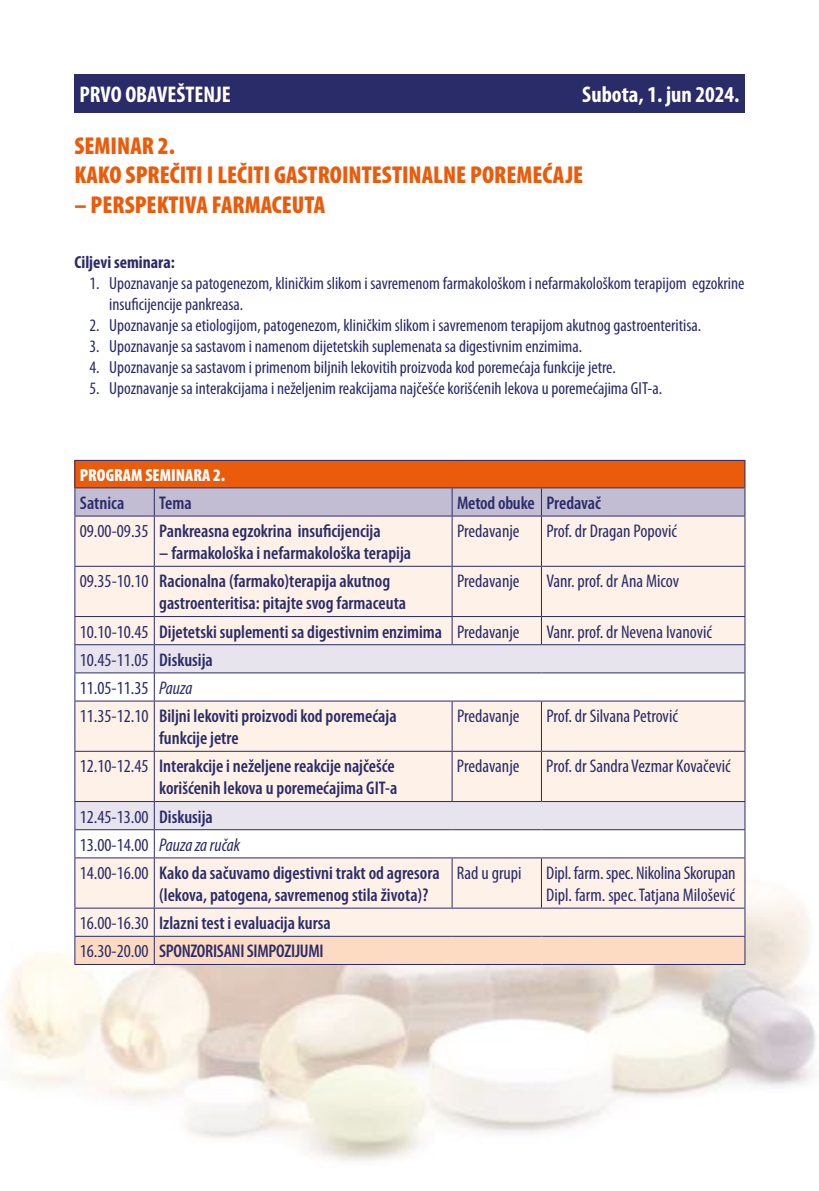
<style>
.page{position:relative;width:819px;height:1191px;background:#fff}
.page>*{position:absolute;margin:0;border:0;box-sizing:border-box;transform-origin:0 0}
.t1{font:900 condensed 24.5px/29.4px "Myriad Pro";color:#ea5b0b}
.t2{font:700 condensed 22.75px "Myriad Pro";color:#fff}
.t3{font:600 condensed 18.38px/28.2px "Myriad Pro";color:#2a2b69}
.t4{font:condensed 18.38px/22.1px "Myriad Pro";color:#2a2b69}
.t5{font:condensed 17.5px/21px "Myriad Pro";color:#2a2b69}
.t6{font:900 condensed 17.5px "Myriad Pro";color:#fff}
.t7{font:700 condensed 17.5px "Myriad Pro";color:#2a2b69}
.s1{font-weight:400}
.s2{font-weight:400;font-style:italic}
</style>
<div class="page">
<img style="left:3px;top:817px;width:813px;height:344px">
<div style="left:74px;top:74px;width:670px;height:39px;background:#2a2b69"></div>
<div style="left:75px;top:516px;width:669px;height:391px;background:#fef1e7"></div>
<div style="left:75px;top:645px;width:669px;height:27px;background:#e7e4ee"></div>
<svg style="left:75px;top:673px;width:669px;height:184px;fill:#fef1e7"></svg>
<hr style="left:74px;top:460px;width:80px;height:1px;background:#2a2b69">
<hr style="left:154px;top:460px;width:298px;height:1px;background:#2a2b69">
<hr style="left:452px;top:460px;width:89px;height:1px;background:#2a2b69">
<hr style="left:541px;top:460px;width:204px;height:1px;background:#2a2b69">
<svg style="left:74px;top:461px;width:671px;height:54px;background:#d2896f"></svg>
<hr style="left:74px;top:515px;width:80px;height:1px;background:#2a2b69">
<hr style="left:74px;top:516px;width:1px;height:50px;background:#2a2b69">
<hr style="left:154px;top:515px;width:298px;height:1px;background:#2a2b69">
<hr style="left:154px;top:516px;width:1px;height:50px;background:#2a2b69">
<hr style="left:452px;top:515px;width:89px;height:1px;background:#2a2b69">
<hr style="left:451px;top:516px;width:1px;height:50px;background:#2a2b69">
<hr style="left:541px;top:515px;width:204px;height:1px;background:#2a2b69">
<hr style="left:541px;top:516px;width:1px;height:50px;background:#2a2b69">
<hr style="left:744px;top:516px;width:1px;height:50px;background:#2a2b69">
<hr style="left:74px;top:566px;width:80px;height:1px;background:#2a2b69">
<hr style="left:74px;top:567px;width:1px;height:49px;background:#2a2b69">
<hr style="left:154px;top:566px;width:298px;height:1px;background:#2a2b69">
<hr style="left:154px;top:567px;width:1px;height:49px;background:#2a2b69">
<hr style="left:452px;top:566px;width:89px;height:1px;background:#2a2b69">
<hr style="left:451px;top:567px;width:1px;height:49px;background:#2a2b69">
<hr style="left:541px;top:566px;width:204px;height:1px;background:#2a2b69">
<hr style="left:541px;top:567px;width:1px;height:49px;background:#2a2b69">
<hr style="left:744px;top:567px;width:1px;height:49px;background:#2a2b69">
<hr style="left:74px;top:616px;width:80px;height:1px;background:#2a2b69">
<hr style="left:154px;top:616px;width:298px;height:1px;background:#2a2b69">
<hr style="left:452px;top:616px;width:89px;height:1px;background:#2a2b69">
<svg style="left:451px;top:617px;width:1px;height:27px"></svg>
<hr style="left:541px;top:616px;width:204px;height:1px;background:#2a2b69">
<svg style="left:541px;top:617px;width:1px;height:27px"></svg>
<hr style="left:74px;top:644px;width:80px;height:1px;background:#2a2b69">
<hr style="left:154px;top:644px;width:298px;height:1px;background:#2a2b69">
<hr style="left:452px;top:644px;width:89px;height:1px;background:#2a2b69">
<hr style="left:541px;top:644px;width:204px;height:1px;background:#2a2b69">
<hr style="left:74px;top:672px;width:80px;height:1px;background:#2a2b69">
<svg style="left:74px;top:617px;width:1px;height:83px"></svg>
<hr style="left:154px;top:672px;width:298px;height:1px;background:#2a2b69">
<svg style="left:154px;top:617px;width:1px;height:83px"></svg>
<hr style="left:452px;top:672px;width:89px;height:1px;background:#2a2b69">
<hr style="left:541px;top:672px;width:204px;height:1px;background:#2a2b69">
<svg style="left:744px;top:617px;width:1px;height:83px"></svg>
<hr style="left:74px;top:700px;width:80px;height:1px;background:#2a2b69">
<hr style="left:74px;top:701px;width:1px;height:50px;background:#2a2b69">
<hr style="left:154px;top:700px;width:298px;height:1px;background:#2a2b69">
<hr style="left:154px;top:701px;width:1px;height:50px;background:#2a2b69">
<hr style="left:452px;top:700px;width:89px;height:1px;background:#2a2b69">
<hr style="left:451px;top:701px;width:1px;height:50px;background:#2a2b69">
<hr style="left:541px;top:700px;width:204px;height:1px;background:#2a2b69">
<hr style="left:541px;top:701px;width:1px;height:50px;background:#2a2b69">
<hr style="left:744px;top:701px;width:1px;height:50px;background:#2a2b69">
<hr style="left:74px;top:751px;width:80px;height:1px;background:#2a2b69">
<hr style="left:74px;top:751px;width:1px;height:50px;background:#2a2b69">
<hr style="left:154px;top:751px;width:298px;height:1px;background:#2a2b69">
<hr style="left:154px;top:751px;width:1px;height:50px;background:#2a2b69">
<hr style="left:452px;top:751px;width:89px;height:1px;background:#2a2b69">
<hr style="left:451px;top:751px;width:1px;height:50px;background:#2a2b69">
<hr style="left:541px;top:751px;width:204px;height:1px;background:#2a2b69">
<hr style="left:541px;top:751px;width:1px;height:50px;background:#2a2b69">
<hr style="left:744px;top:751px;width:1px;height:50px;background:#2a2b69">
<hr style="left:74px;top:801px;width:80px;height:1px;background:#2a2b69">
<hr style="left:154px;top:801px;width:298px;height:1px;background:#2a2b69">
<hr style="left:452px;top:801px;width:89px;height:1px;background:#2a2b69">
<hr style="left:541px;top:801px;width:204px;height:1px;background:#2a2b69">
<hr style="left:74px;top:829px;width:80px;height:1px;background:#2a2b69">
<svg style="left:74px;top:802px;width:1px;height:55px"></svg>
<hr style="left:154px;top:829px;width:298px;height:1px;background:#2a2b69">
<svg style="left:154px;top:802px;width:1px;height:55px"></svg>
<hr style="left:452px;top:829px;width:89px;height:1px;background:#2a2b69">
<hr style="left:541px;top:829px;width:204px;height:1px;background:#2a2b69">
<svg style="left:744px;top:802px;width:1px;height:55px"></svg>
<hr style="left:74px;top:857px;width:80px;height:1px;background:#2a2b69">
<hr style="left:74px;top:858px;width:1px;height:49px;background:#2a2b69">
<hr style="left:154px;top:857px;width:298px;height:1px;background:#2a2b69">
<hr style="left:154px;top:858px;width:1px;height:49px;background:#2a2b69">
<hr style="left:452px;top:857px;width:89px;height:1px;background:#2a2b69">
<hr style="left:451px;top:858px;width:1px;height:49px;background:#2a2b69">
<hr style="left:541px;top:857px;width:204px;height:1px;background:#2a2b69">
<hr style="left:541px;top:858px;width:1px;height:49px;background:#2a2b69">
<hr style="left:744px;top:858px;width:1px;height:49px;background:#2a2b69">
<hr style="left:74px;top:907px;width:80px;height:1px;background:#2a2b69">
<hr style="left:154px;top:907px;width:298px;height:1px;background:#2a2b69">
<hr style="left:452px;top:907px;width:89px;height:1px;background:#2a2b69">
<hr style="left:541px;top:907px;width:204px;height:1px;background:#2a2b69">
<svg style="left:74px;top:908px;width:671px;height:56px;background:#f5dfd0"></svg>
<hr style="left:74px;top:964px;width:80px;height:1px;background:#2a2b69">
<hr style="left:154px;top:964px;width:298px;height:1px;background:#2a2b69">
<hr style="left:452px;top:964px;width:89px;height:1px;background:#2a2b69">
<hr style="left:541px;top:964px;width:204px;height:1px;background:#2a2b69">
<p class="t2" style="left:79px;top:82px;width:153px">PRVO OBAVEŠTENJE</p>
<p class="t2" style="left:582px;top:82px;width:159px">Subota, 1. jun 2024.</p>
<h1 class="t1" style="left:74px;top:131px;width:510px">SEMINAR 2.<br>KAKO SPREČITI I LEČITI GASTROINTESTINALNE POREMEĆAJE</h1>
<h1 class="t1" style="left:74px;top:190px;width:252px">– PERSPEKTIVA FARMACEUTA</h1>
<p class="t7" style="left:74px;top:252px;width:102px">Ciljevi seminara:</p>
<p class="t5" style="left:109px;top:273px;width:636px;text-indent:-20px">1. Upoznavanje sa patogenezom, kliničkim slikom i savremenom farmakološkom i nefarmakološkom terapijom egzokrine insuficijencije pankreasa.</p>
<p class="t5" style="left:89px;top:315px;width:613px">2. Upoznavanje sa etiologijom, patogenezom, kliničkim slikom i savremenom terapijom akutnog gastroenteritisa.</p>
<p class="t5" style="left:89px;top:336px;width:494px">3. Upoznavanje sa sastavom i namenom dijetetskih suplemenata sa digestivnim enzimima.</p>
<p class="t5" style="left:89px;top:357px;width:528px">4. Upoznavanje sa sastavom i primenom biljnih lekovitih proizvoda kod poremećaja funkcije jetre.</p>
<p class="t5" style="left:89px;top:378px;width:574px">5. Upoznavanje sa interakcijama i neželjenim reakcijama najčešće korišćenih lekova u poremećajima GIT-a.</p>
<p class="t6" style="left:80px;top:465px;width:147px">PROGRAM SEMINARA 2.</p>
<p class="t3" style="left:80px;top:489px;width:46px">Satnica</p>
<p class="t3" style="left:159px;top:489px;width:34px">Tema</p>
<p class="t3" style="left:457px;top:489px;width:145px">Metod obuke Predavač</p>
<p class="t3" style="left:80px;top:517px;width:302px"><span class="s1">09.00-09.35</span> Pankreasna egzokrina insuficijencija</p>
<p class="t3" style="left:159px;top:539px;width:253px">– farmakološka i nefarmakološka terapija</p>
<p class="t4" style="left:457px;top:520px;width:64px">Predavanje</p>
<p class="t4" style="left:546px;top:520px;width:132px">Prof. dr Dragan Popović</p>
<p class="t3" style="left:159px;top:570px;width:248px;line-height:22.1px;text-indent:-79px"><span class="s1">09.35-10.10</span> Racionalna (farmako)terapija akutnog gastroenteritisa: pitajte svog farmaceuta</p>
<p class="t4" style="left:457px;top:570px;width:64px">Predavanje</p>
<p class="t4" style="left:546px;top:570px;width:134px">Vanr. prof. dr Ana Micov</p>
<p class="t3" style="left:80px;top:617px;width:441px"><span class="s1">10.10-10.45</span> Dijetetski suplementi sa digestivnim enzimima <span class="s1">Predavanje</span></p>
<p class="t4" style="left:546px;top:621px;width:167px">Vanr. prof. dr Nevena Ivanović</p>
<p class="t3" style="left:80px;top:646px;width:318px"><span class="s1">10.45-11.05</span> Diskusija<br><span class="s1">11.05-11.35</span> <span class="s2">Pauza<br></span><span class="s1">11.35-12.10</span> Biljni lekoviti proizvodi kod poremećaja</p>
<p class="t3" style="left:159px;top:724px;width:81px">funkcije jetre</p>
<p class="t4" style="left:457px;top:705px;width:64px">Predavanje</p>
<p class="t4" style="left:546px;top:705px;width:133px">Prof. dr Silvana Petrović</p>
<p class="t3" style="left:80px;top:755px;width:319px;line-height:22.1px;text-align:right"><span class="s1">12.10-12.45</span> Interakcije i neželjene reakcije najčešće korišćenih lekova u poremećajima GIT-a</p>
<p class="t4" style="left:457px;top:755px;width:64px">Predavanje</p>
<p class="t4" style="left:546px;top:755px;width:186px">Prof. dr Sandra Vezmar Kovačević</p>
<p class="t3" style="left:80px;top:802px;width:361px"><span class="s1">12.45-13.00</span> Diskusija<br><span class="s1">13.00-14.00</span> <span class="s2">Pauza za ručak<br></span><span class="s1">14.00-16.00</span> Kako da sačuvamo digestivni trakt od agresora</p>
<p class="t3" style="left:159px;top:881px;width:270px">(lekova, patogena, savremenog stila života)?</p>
<p class="t4" style="left:457px;top:862px;width:66px">Rad u grupi</p>
<p class="t4" style="left:546px;top:862px;width:191px">Dipl. farm. spec. Nikolina Skorupan<br>Dipl. farm. spec. Tatjana Milošević</p>
<p class="t3" style="left:80px;top:909px;width:252px"><span class="s1">16.00-16.30</span> Izlazni test i evaluacija kursa<br><span class="s1">16.30-20.00</span> SPONZORISANI SIMPOZIJUMI</p>
</div>
